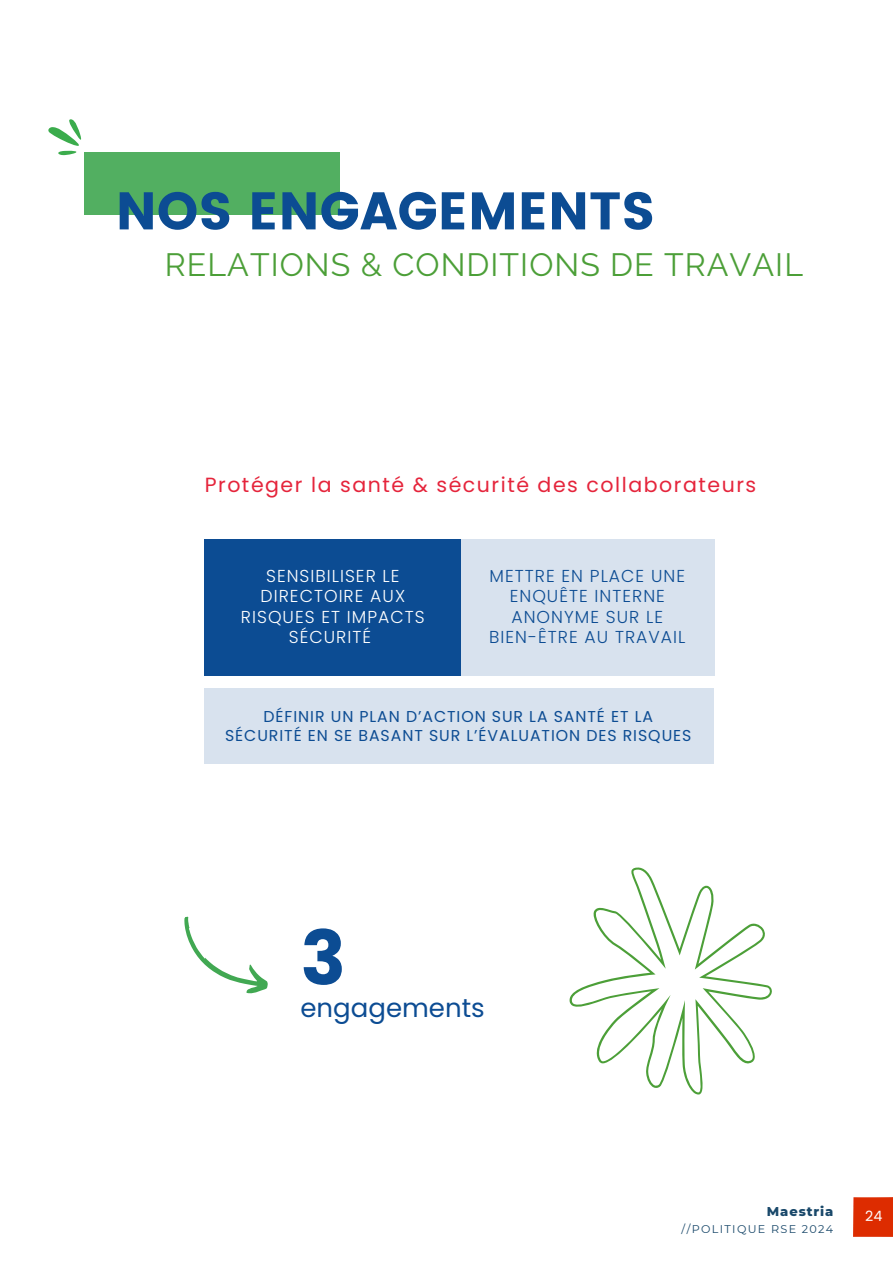
<style>
.page{position:relative;width:893px;height:1264px;background:#fff}
.page>*{position:absolute;margin:0;border:0;box-sizing:border-box;transform-origin:0 0}
.t1{font:700 75px "Poppins";color:#0c4c93}
.t2{font:52.8px "Poppins";color:#0c4c93}
.t3{font:32.1px "Raleway";letter-spacing:.035em;color:#4c9f38}
.t4{font:25.95px "Poppins";color:#0c4c93}
.t5{font:20.55px "Poppins";letter-spacing:.075em;color:#e5243b}
.t6{font:300 17.25px/20.4px "Poppins";letter-spacing:.06em;color:#0c4c93;text-align:center}
.t7{font:300 17.25px/20.4px "Poppins";letter-spacing:.06em;color:#fff;text-align:center}
.t8{font:15.75px/19.2px "Poppins";letter-spacing:.06em;color:#0c4c93;text-align:center}
.t9{font:14.1px "Poppins";color:#fff}
.t10{font:800 13.05px "Montserrat";letter-spacing:.07em;color:#19486a}
.t11{font:11.25px "Montserrat";letter-spacing:.12em;color:#19486a}
</style>
<div class="page">
<div style="left:85px;top:152px;width:255px;height:62px;background:#52af61"></div>
<div style="left:853px;top:1197px;width:39px;height:39px;background:#dd2c00"></div>
<svg style="left:48px;top:119px;width:37px;height:39px"></svg>
<div style="left:204px;top:539px;width:256px;height:137px;background:#0c4c93"></div>
<div style="left:460px;top:539px;width:254px;height:137px;background:#d8e2ee"></div>
<div style="left:205px;top:688px;width:509px;height:75px;background:#d8e2ee"></div>
<svg style="left:184px;top:916px;width:84px;height:78px"></svg>
<svg style="left:569px;top:867px;width:203px;height:227px"></svg>
<h2 class="t2" style="left:116px;top:180px;width:541px">NOS ENGAGEMENTS</h2>
<h3 class="t3" style="left:165px;top:245px;width:639px">RELATIONS &amp; CONDITIONS DE TRAVAIL</h3>
<h3 class="t5" style="left:205px;top:470px;width:553px">Protéger la santé &amp; sécurité des collaborateurs</h3>
<p class="t7" style="left:241px;top:566px;width:185px">SENSIBILISER LE<br>DIRECTOIRE AUX<br>RISQUES ET IMPACTS<br>SÉCURITÉ</p>
<p class="t6" style="left:489px;top:566px;width:198px">METTRE EN PLACE UNE<br>ENQUÊTE INTERNE<br>ANONYME SUR LE<br>BIEN-ÊTRE AU TRAVAIL</p>
<p class="t8" style="left:225px;top:706px;width:468px">DÉFINIR UN PLAN D’ACTION SUR LA SANTÉ ET LA<br>SÉCURITÉ EN SE BASANT SUR L’ÉVALUATION DES RISQUES</p>
<h1 class="t1" style="left:300px;top:905px;width:47px">3</h1>
<h3 class="t4" style="left:300px;top:989px;width:186px">engagements</h3>
<p class="t10" style="left:766px;top:1203px;width:68px">Maestria</p>
<p class="t9" style="left:865px;top:1207px;width:19px">24</p>
<p class="t11" style="left:681px;top:1222px;width:153px">//POLITIQUE RSE 2024</p>
</div>
